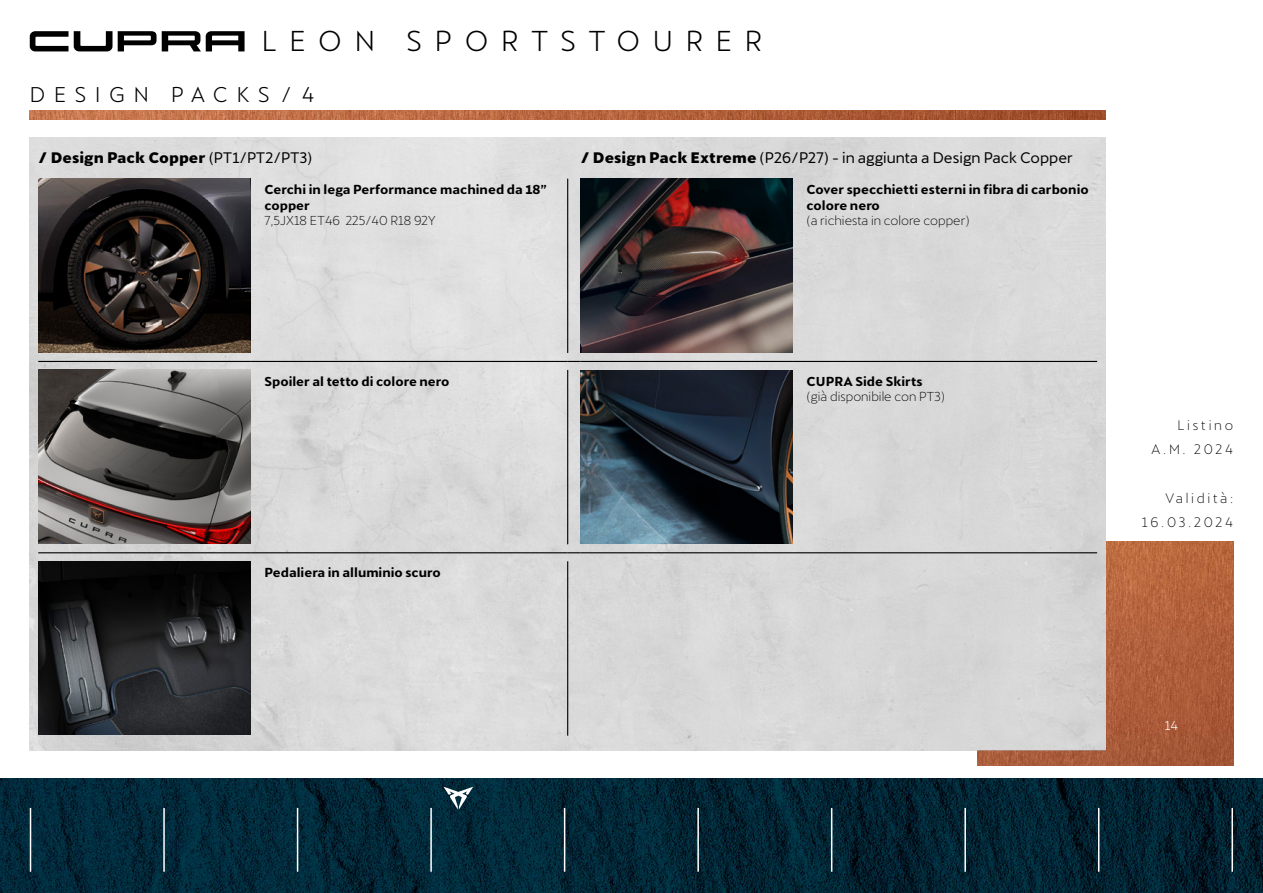
<style>
.page{position:relative;width:1263px;height:893px;background:#fff}
.page>*{position:absolute;margin:0;border:0;box-sizing:border-box;transform-origin:0 0}
.t1{font:28.35px "Cupra";letter-spacing:.45em;color:#000}
.t2{font:21px "Cupra";letter-spacing:.42em;color:#000}
.t3{font:15px "Cupra";color:#000}
.t4{font:800 15px "Cupra";color:#000}
.t5{font:300 13.5px/24px "Cupra";letter-spacing:.2em;color:#000;text-align:right}
.t6{font:700 12.75px/15.3px "Cupra";color:#000}
.t7{font:300 12.75px "Cupra";color:#000}
.t8{font:12.75px "Cupra";color:#fff}
.s1{font-weight:400}
.s2{font-weight:800}
</style>
<div class="page">
<img style="left:977px;top:542px;width:256px;height:223px">
<img style="left:30px;top:111px;width:1076px;height:8px">
<img style="left:30px;top:138px;width:1076px;height:612px">
<img style="left:0;top:778px;width:1263px;height:115px">
<hr style="left:30px;top:808px;width:1px;height:64px;background:#fff">
<hr style="left:163px;top:808px;width:2px;height:64px;background:#fff">
<hr style="left:297px;top:808px;width:1px;height:64px;background:#fff">
<hr style="left:430px;top:808px;width:2px;height:64px;background:#fff">
<hr style="left:564px;top:808px;width:1px;height:64px;background:#fff">
<hr style="left:697px;top:808px;width:2px;height:64px;background:#fff">
<hr style="left:831px;top:808px;width:1px;height:64px;background:#fff">
<hr style="left:964px;top:808px;width:2px;height:64px;background:#fff">
<hr style="left:1098px;top:808px;width:1px;height:64px;background:#fff">
<hr style="left:1231px;top:808px;width:2px;height:64px;background:#fff">
<svg style="left:444px;top:787px;width:29px;height:22px"></svg>
<svg style="left:30px;top:31px;width:215px;height:20px"></svg>
<hr style="left:567px;top:179px;width:1px;height:174px;background:#000">
<hr style="left:38px;top:361px;width:213px;height:1px;background:#000">
<hr style="left:251px;top:361px;width:304px;height:1px;background:#000">
<svg style="left:555px;top:361px;width:25px;height:1px"></svg>
<hr style="left:580px;top:361px;width:213px;height:1px;background:#000">
<hr style="left:793px;top:361px;width:304px;height:1px;background:#000">
<hr style="left:567px;top:370px;width:1px;height:174px;background:#000">
<hr style="left:38px;top:552px;width:213px;height:1px;background:#000">
<hr style="left:251px;top:552px;width:304px;height:1px;background:#000">
<svg style="left:555px;top:552px;width:25px;height:1px"></svg>
<hr style="left:580px;top:552px;width:213px;height:1px;background:#000">
<hr style="left:793px;top:552px;width:304px;height:1px;background:#000">
<hr style="left:567px;top:561px;width:1px;height:175px;background:#000">
<img style="left:38px;top:179px;width:212px;height:173px">
<img style="left:580px;top:179px;width:212px;height:173px">
<img style="left:38px;top:370px;width:212px;height:173px">
<img style="left:580px;top:370px;width:212px;height:173px">
<img style="left:38px;top:561px;width:212px;height:174px">
<h1 class="t1" style="left:262px;top:16px;width:502px">LEON SPORTSTOURER</h1>
<h2 class="t2" style="left:30px;top:76px;width:286px">DESIGN PACKS /4</h2>
<p class="t4" style="left:38px;top:149px;width:276px">/ Design Pack Copper <span class="s1">(PT1/PT2/PT3)</span></p>
<p class="t3" style="left:580px;top:144px;width:494px"><span class="s2">/ Design Pack Extreme</span> (P26/P27) - in aggiunta a Design Pack Copper</p>
<p class="t6" style="left:264px;top:182px;width:284px">Cerchi in lega Performance machined da 18” copper</p>
<p class="t7" style="left:264px;top:209px;width:173px">7,5JX18 ET46 225/40 R18 92Y</p>
<p class="t6" style="left:806px;top:182px;width:284px">Cover specchietti esterni in fibra di carbonio colore nero</p>
<p class="t7" style="left:806px;top:209px;width:164px">(a richiesta in colore copper)</p>
<p class="t6" style="left:264px;top:374px;width:187px">Spoiler al tetto di colore nero</p>
<p class="t6" style="left:806px;top:374px;width:118px">CUPRA Side Skirts</p>
<p class="t7" style="left:806px;top:385px;width:140px">(già disponibile con PT3)</p>
<p class="t6" style="left:264px;top:565px;width:178px">Pedaliera in alluminio scuro</p>
<p class="t5" style="left:1151px;top:411px;width:83px">Listino<br>A.M. 2024</p>
<p class="t5" style="left:1142px;top:484px;width:93px">Validità:<br>16.03.2024</p>
<p class="t8" style="left:1165px;top:714px;width:15px">14</p>
</div>
